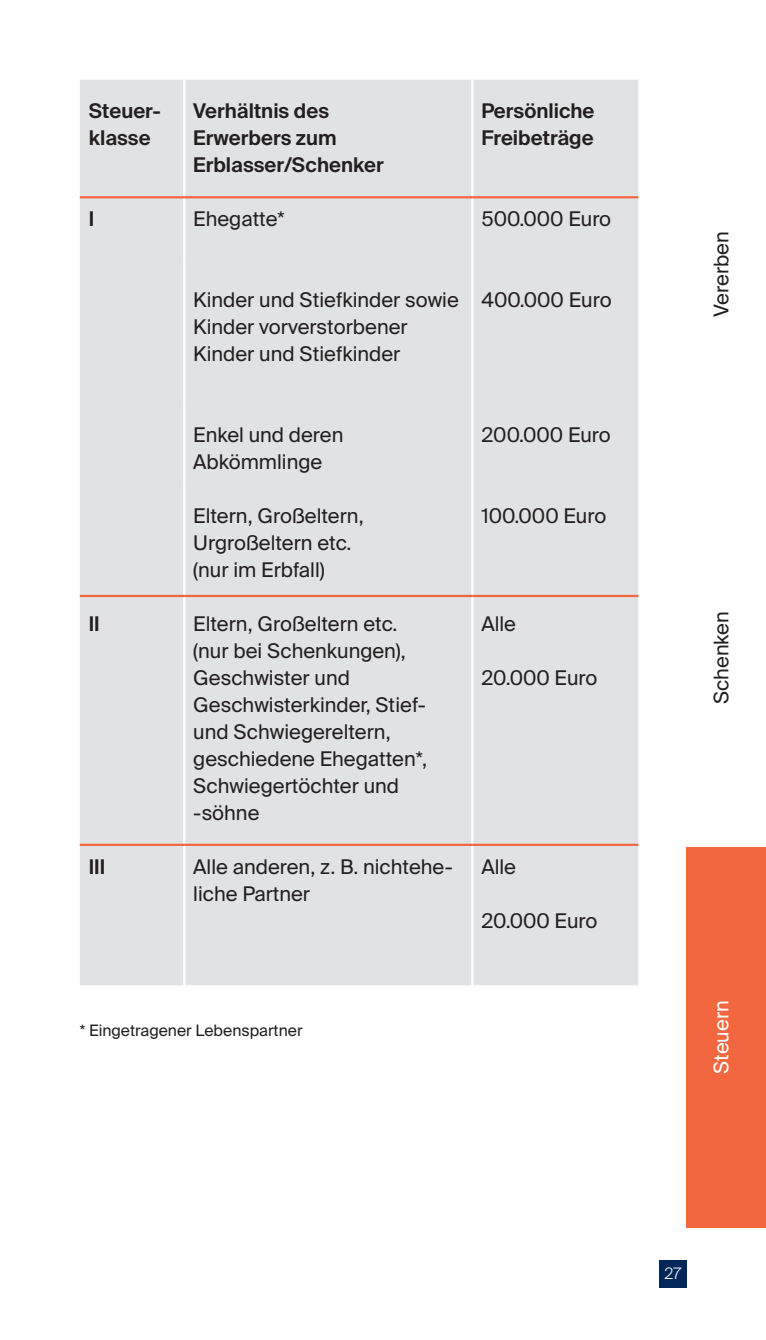
<style>
.page{position:relative;width:766px;height:1340px;background:#fff}
.page>*{position:absolute;margin:0;border:0;box-sizing:border-box;transform-origin:0 0}
.Text{font:20.25px/27px "Suisse Intl";color:#231f20}
.Text-2{font:600 20.25px/27px "Suisse Intl";color:#231f20}
.Text-3{font:20.25px "Suisse Intl";color:#fff}
.Text-4{font:15.75px "Suisse Intl";color:#231f20}
.t1{font:300 15.75px "Suisse Intl";color:#fff}
</style>
<div class="page">
<div style="left:659px;top:1260px;width:27px;height:27px;background:#002757"></div>
<div style="left:80px;top:80px;width:558px;height:905px;background:#e1e2e4"></div>
<hr style="left:183px;top:80px;width:2px;height:116px;background:#fff">
<hr style="left:471px;top:80px;width:2px;height:116px;background:#fff">
<hr style="left:183px;top:198px;width:2px;height:63px;background:#fff">
<hr style="left:471px;top:198px;width:2px;height:63px;background:#fff">
<hr style="left:183px;top:261px;width:2px;height:144px;background:#fff">
<hr style="left:471px;top:261px;width:2px;height:144px;background:#fff">
<hr style="left:183px;top:405px;width:2px;height:81px;background:#fff">
<hr style="left:471px;top:405px;width:2px;height:81px;background:#fff">
<hr style="left:183px;top:486px;width:2px;height:109px;background:#fff">
<hr style="left:471px;top:486px;width:2px;height:109px;background:#fff">
<hr style="left:183px;top:597px;width:2px;height:246px;background:#fff">
<hr style="left:471px;top:597px;width:2px;height:246px;background:#fff">
<hr style="left:183px;top:846px;width:2px;height:139px;background:#fff">
<hr style="left:471px;top:846px;width:2px;height:139px;background:#fff">
<hr style="left:80px;top:196px;width:104px;height:2px;background:#f26640">
<hr style="left:184px;top:196px;width:288px;height:2px;background:#f26640">
<hr style="left:472px;top:196px;width:166px;height:2px;background:#f26640">
<hr style="left:80px;top:595px;width:104px;height:2px;background:#f26640">
<hr style="left:184px;top:595px;width:288px;height:2px;background:#f26640">
<hr style="left:472px;top:595px;width:166px;height:2px;background:#f26640">
<hr style="left:80px;top:843px;width:104px;height:3px;background:#f26640">
<hr style="left:184px;top:843px;width:288px;height:3px;background:#f26640">
<hr style="left:472px;top:843px;width:166px;height:3px;background:#f26640">
<div style="left:686px;top:846px;width:79px;height:381px;background:#f26640"></div>
<p class="Text-2" style="left:89px;top:97px;width:74px">Steuer&shy;klasse</p>
<p class="Text-2" style="left:193px;top:97px;width:192px">Verhältnis des<br>Erwerbers zum<br>Erblasser/Schenker</p>
<p class="Text-2" style="left:481px;top:97px;width:115px">Persönliche<br>Freibeträge</p>
<p class="Text-2" style="left:89px;top:205px;width:7px">I</p>
<p class="Text" style="left:193px;top:205px;width:93px">Ehegatte*</p>
<p class="Text" style="left:481px;top:205px;width:131px">500.000 Euro</p>
<p class="Text" style="left:193px;top:286px;width:267px">Kinder und Stiefkinder sowie<br>Kinder vorverstorbener<br>Kinder und Stiefkinder</p>
<p class="Text" style="left:481px;top:286px;width:132px">400.000 Euro</p>
<p class="Text" style="left:193px;top:421px;width:152px">Enkel und deren<br>Abkömmlinge</p>
<p class="Text" style="left:481px;top:421px;width:131px">200.000 Euro</p>
<p class="Text" style="left:193px;top:502px;width:172px">Eltern, Großeltern,<br>Urgroßeltern etc. (nur im Erbfall)</p>
<p class="Text" style="left:481px;top:502px;width:126px">100.000 Euro</p>
<p class="Text-2" style="left:89px;top:610px;width:13px">II</p>
<p class="Text" style="left:193px;top:610px;width:235px">Eltern, Großeltern etc. (nur bei Schenkungen),<br>Geschwister und<br>Geschwisterkinder, Stief&shy;und Schwiegereltern, geschiedene Ehegatten*,<br>Schwiegertöchter und -söhne</p>
<p class="Text" style="left:481px;top:610px;width:36px">Alle</p>
<p class="Text" style="left:481px;top:664px;width:118px">20.000 Euro</p>
<p class="Text-2" style="left:89px;top:853px;width:18px">III</p>
<p class="Text" style="left:193px;top:853px;width:261px">Alle anderen, z. B. nichtehe&shy;liche Partner</p>
<p class="Text" style="left:481px;top:853px;width:36px">Alle</p>
<p class="Text" style="left:481px;top:907px;width:118px">20.000 Euro</p>
<p class="Text-4" style="left:80px;top:1021px;width:224px">* Eingetragener Lebenspartner</p>
<p class="Text" style="left:707px;top:317px;width:87px;rotate:-90deg">Vererben</p>
<p class="Text" style="left:707px;top:704px;width:95px;rotate:-90deg">Schenken</p>
<p class="Text-3" style="left:709px;top:1074px;width:75px;rotate:-90deg">Steuern</p>
<p class="t1" style="left:664px;top:1264px;width:18px">27</p>
</div>
